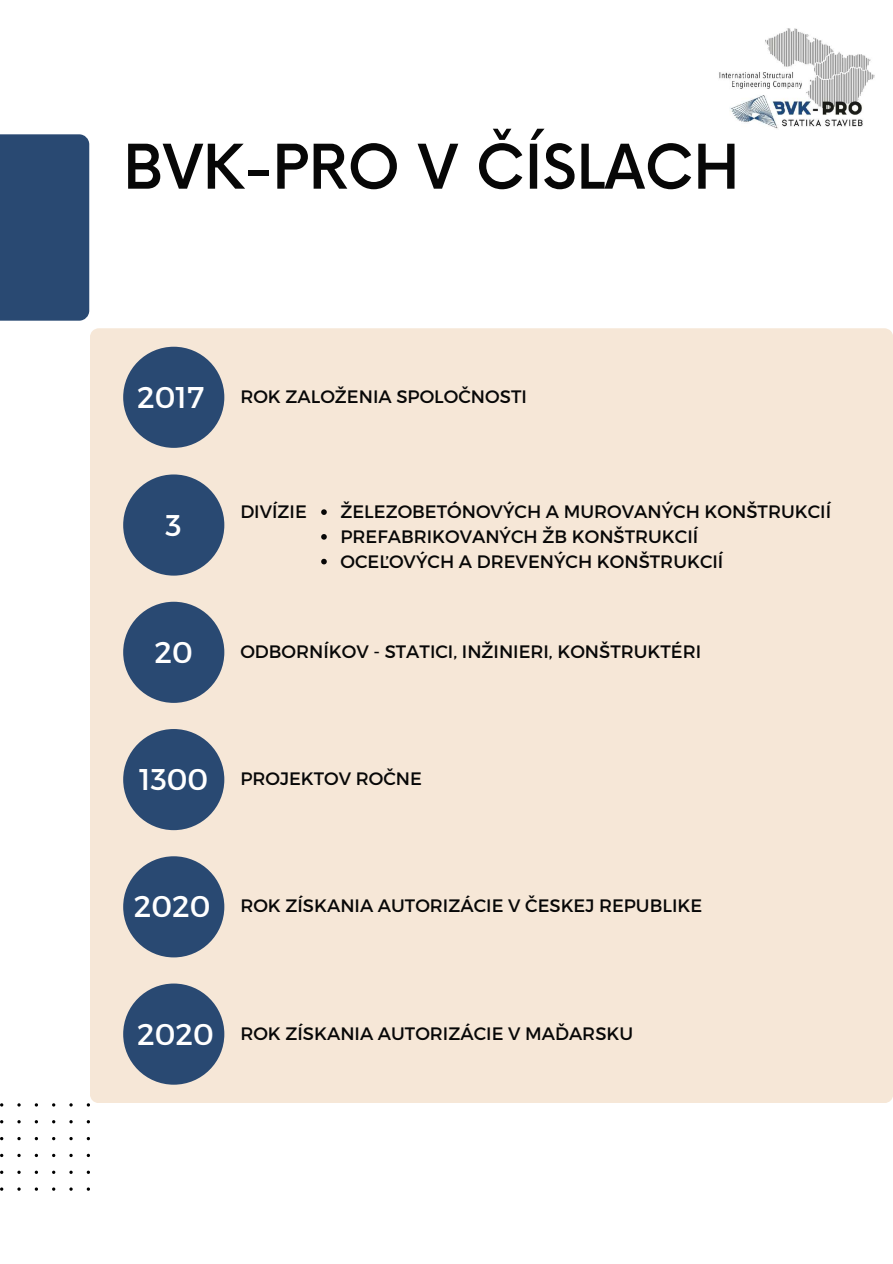
<style>
.page{position:relative;width:893px;height:1264px;background:#fff}
.page>*{position:absolute;margin:0;border:0;box-sizing:border-box;transform-origin:0 0}
.t1{font:500 60px "Now";color:#070707}
.t2{font:30px "Montserrat";color:#fff}
.t3{font:18px/24.8px "Montserrat";color:#070707}
.s1{font-size:30px;color:#fff}
</style>
<div class="page">
<div style="left:0;top:134px;width:89px;height:187px;background:#294972"></div>
<svg style="left:0;top:1103px;width:90px;height:87px"></svg>
<img style="left:719px;top:28px;width:156px;height:101px">
<div style="left:90px;top:328px;width:802px;height:775px;background:#f6e7d7"></div>
<div style="left:123px;top:347px;width:101px;height:101px;background:#294972;border-radius:50%"></div>
<div style="left:123px;top:856px;width:101px;height:101px;background:#294972;border-radius:50%"></div>
<div style="left:123px;top:601px;width:101px;height:102px;background:#294972;border-radius:50%"></div>
<div style="left:123px;top:729px;width:101px;height:101px;background:#294972;border-radius:50%"></div>
<div style="left:123px;top:474px;width:101px;height:101px;background:#294972;border-radius:50%"></div>
<div style="left:123px;top:983px;width:101px;height:101px;background:#294972;border-radius:50%"></div>
<svg style="left:321px;top:509px;width:6px;height:6px"></svg>
<svg style="left:321px;top:534px;width:6px;height:5px"></svg>
<svg style="left:321px;top:559px;width:6px;height:5px"></svg>
<h1 class="t1" style="left:123px;top:135px;width:617px">BVK-PRO V ČÍSLACH</h1>
<p class="t3" style="left:137px;top:383px;width:391px"><span class="s1">2017</span> ROK ZALOŽENIA SPOLOČNOSTI</p>
<h2 class="t2" style="left:166px;top:505px;width:18px">3</h2>
<p class="t3" style="left:240px;top:498px;width:68px">DIVÍZIE</p>
<p class="t3" style="left:340px;top:498px;width:492px">ŽELEZOBETÓNOVÝCH A MUROVANÝCH KONŠTRUKCIÍ<br>PREFABRIKOVANÝCH ŽB KONŠTRUKCIÍ<br>OCEĽOVÝCH A DREVENÝCH KONŠTRUKCIÍ</p>
<h2 class="t2" style="left:154px;top:633px;width:40px">20</h2>
<p class="t3" style="left:240px;top:638px;width:462px">ODBORNÍKOV - STATICI, INŽINIERI, KONŠTRUKTÉRI</p>
<p class="t3" style="left:139px;top:765px;width:284px"><span class="s1">1300</span> PROJEKTOV ROČNE</p>
<h2 class="t2" style="left:134px;top:887px;width:78px">2020</h2>
<p class="t3" style="left:240px;top:892px;width:463px">ROK ZÍSKANIA AUTORIZÁCIE V ČESKEJ REPUBLIKE</p>
<h2 class="t2" style="left:137px;top:1014px;width:78px">2020</h2>
<p class="t3" style="left:240px;top:1020px;width:394px">ROK ZÍSKANIA AUTORIZÁCIE V MAĎARSKU</p>
</div>
